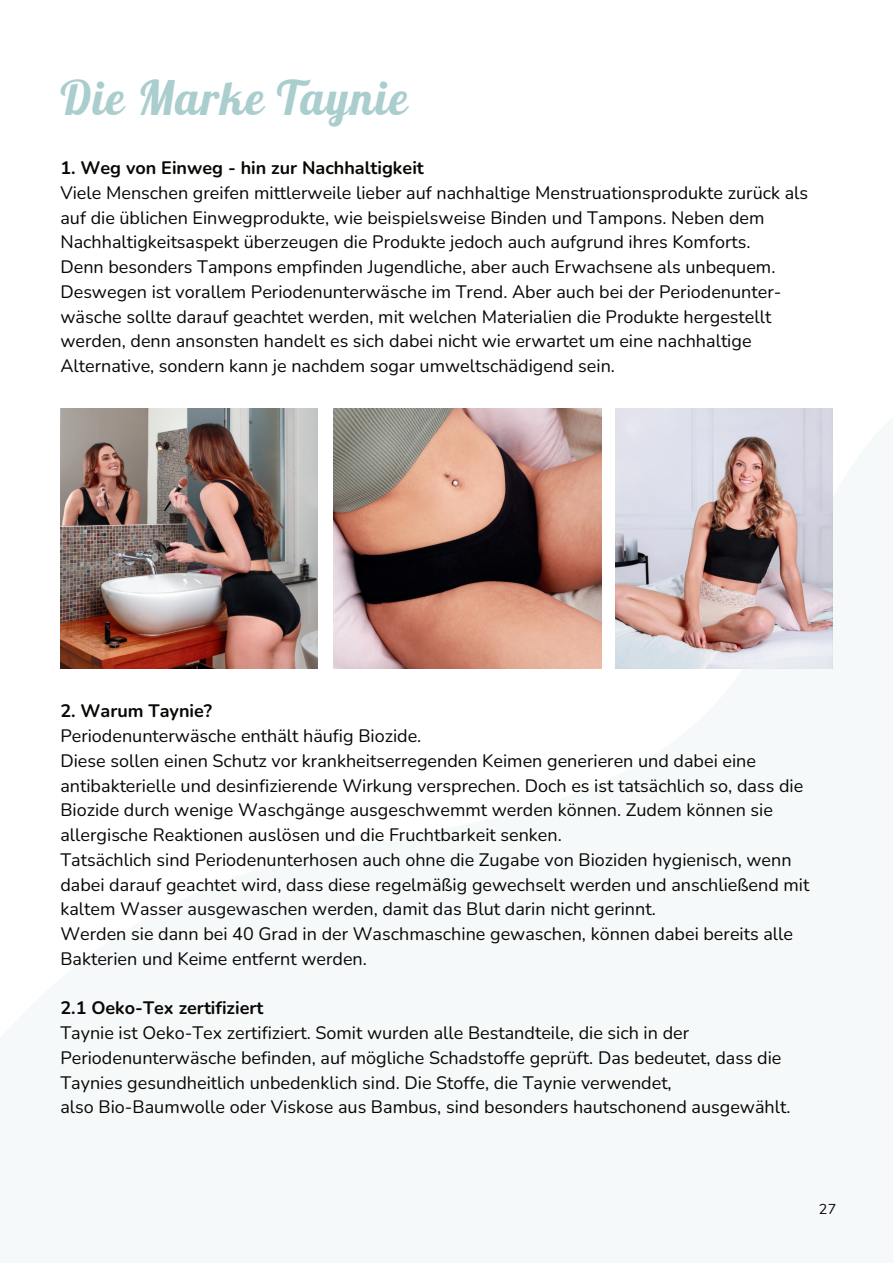
<style>
.page{position:relative;width:893px;height:1264px;background:#fff}
.page>*{position:absolute;margin:0;border:0;box-sizing:border-box;transform-origin:0 0}
.t1{font:46.65px "Lobster";letter-spacing:.03em;color:#aacdcd}
.t2{font:18px/24.8px "Nunito";color:#080704}
.t3{font:700 18px "Nunito";color:#080704}
.t4{font:14.4px "Nunito";color:#080704}
</style>
<div class="page">
<img style="left:60px;top:409px;width:258px;height:259px">
<img style="left:615px;top:409px;width:217px;height:259px">
<img style="left:333px;top:409px;width:268px;height:259px">
<h1 class="t1" style="left:60px;top:68px;width:348px">Die Marke Taynie</h1>
<p class="t3" style="left:60px;top:155px;width:365px">1. Weg von Einweg - hin zur Nachhaltigkeit</p>
<p class="t2" style="left:60px;top:180px;width:749px">Viele Menschen greifen mittlerweile lieber auf nachhaltige Menstruationsprodukte zurück als auf die üblichen Einwegprodukte, wie beispielsweise Binden und Tampons. Neben dem Nachhaltigkeitsaspekt überzeugen die Produkte jedoch auch aufgrund ihres Komforts.<br>Denn besonders Tampons empfinden Jugendliche, aber auch Erwachsene als unbequem.<br>Deswegen ist vorallem Periodenunterwäsche im Trend. Aber auch bei der Periodenunter&shy;wäsche sollte darauf geachtet werden, mit welchen Materialien die Produkte hergestellt werden, denn ansonsten handelt es sich dabei nicht wie erwartet um eine nachhaltige Alternative, sondern kann je nachdem sogar umweltschädigend sein.</p>
<p class="t3" style="left:60px;top:698px;width:153px">2. Warum Taynie?</p>
<p class="t2" style="left:60px;top:723px;width:750px">Periodenunterwäsche enthält häufig Biozide.<br>Diese sollen einen Schutz vor krankheitserregenden Keimen generieren und dabei eine antibakterielle und desinfizierende Wirkung versprechen. Doch es ist tatsächlich so, dass die Biozide durch wenige Waschgänge ausgeschwemmt werden können. Zudem können sie allergische Reaktionen auslösen und die Fruchtbarkeit senken.<br>Tatsächlich sind Periodenunterhosen auch ohne die Zugabe von Bioziden hygienisch, wenn dabei darauf geachtet wird, dass diese regelmäßig gewechselt werden und anschließend mit kaltem Wasser ausgewaschen werden, damit das Blut darin nicht gerinnt.<br>Werden sie dann bei 40 Grad in der Waschmaschine gewaschen, können dabei bereits alle Bakterien und Keime entfernt werden.</p>
<p class="t3" style="left:60px;top:995px;width:204px">2.1 Oeko-Tex zertifiziert</p>
<p class="t2" style="left:60px;top:1019px;width:731px">Taynie ist Oeko-Tex zertifiziert. Somit wurden alle Bestandteile, die sich in der Periodenunterwäsche befinden, auf mögliche Schadstoffe geprüft. Das bedeutet, dass die Taynies gesundheitlich unbedenklich sind. Die Stoffe, die Taynie verwendet,<br>also Bio-Baumwolle oder Viskose aus Bambus, sind besonders hautschonend ausgewählt.</p>
<p class="t4" style="left:818px;top:1198px;width:19px">27</p>
</div>
